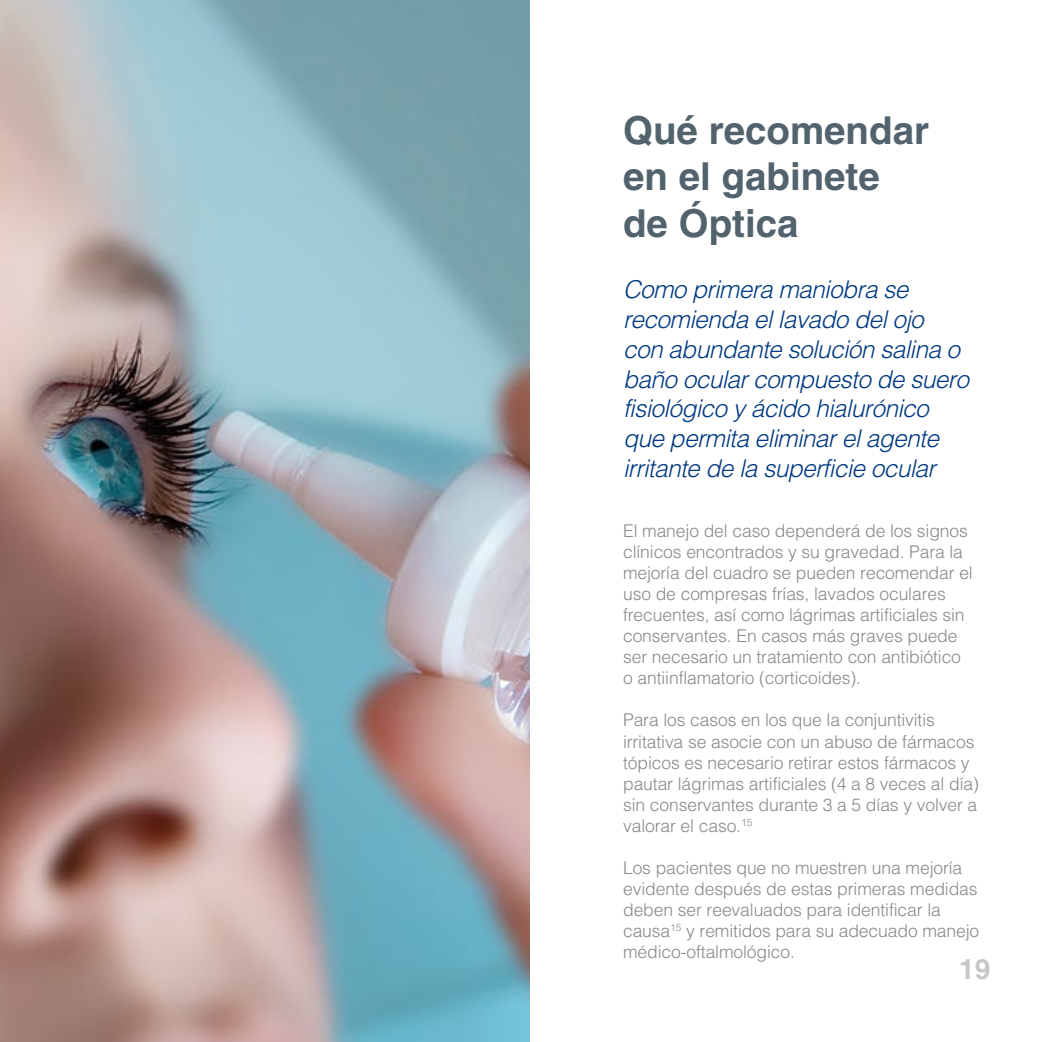
<style>
.page{position:relative;width:1042px;height:1042px;background:#fff}
.page>*{position:absolute;margin:0;border:0;box-sizing:border-box;transform-origin:0 0}
.t1{font:700 38.5px/46.2px "Helvetica LT Std";color:#52636d}
.t2{font:700 28px "Helvetica LT Std";color:#c6c7c8}
.t3{font:italic 300 24.5px/29.8px "Helvetica LT Std";letter-spacing:-.025em;color:#003981}
.t4{font:300 17.5px/21px "Helvetica LT Std";letter-spacing:-.005em;color:#87888a}
</style>
<div class="page">
<img style="left:0;top:0;width:529px;height:1042px">
<h1 class="t1" style="left:623px;top:107px;width:307px">Qué recomendar en el gabinete de Óptica</h1>
<h3 class="t3" style="left:623px;top:275px;width:347px">Como primera maniobra se recomienda el lavado del ojo con abundante solución salina o baño ocular compuesto de suero fisiológico y ácido hialurónico que permita eliminar el agente irritante de la superficie ocular</h3>
<p class="t4" style="left:623px;top:520px;width:351px">El manejo del caso dependerá de los signos clínicos encontrados y su gravedad. Para la mejoría del cuadro se pueden recomendar el uso de compresas frías, lavados oculares frecuentes, así como lágrimas artificiales sin conservantes. En casos más graves puede ser necesario un tratamiento con antibiótico o antiinflamatorio (corticoides).</p>
<p class="t4" style="left:623px;top:709px;width:357px">Para los casos en los que la conjuntivitis irritativa se asocie con un abuso de fármacos tópicos es necesario retirar estos fármacos y pautar lágrimas artificiales (4 a 8 veces al día) sin conservantes durante 3 a 5 días y volver a valorar el caso.<sup>15</sup></p>
<p class="t4" style="left:623px;top:856px;width:358px">Los pacientes que no muestren una mejoría evidente después de estas primeras medidas deben ser reevaluados para identificar la causa<sup>15</sup> y remitidos para su adecuado manejo médico-oftalmológico.</p>
<h2 class="t2" style="left:959px;top:952px;width:33px">19</h2>
</div>
